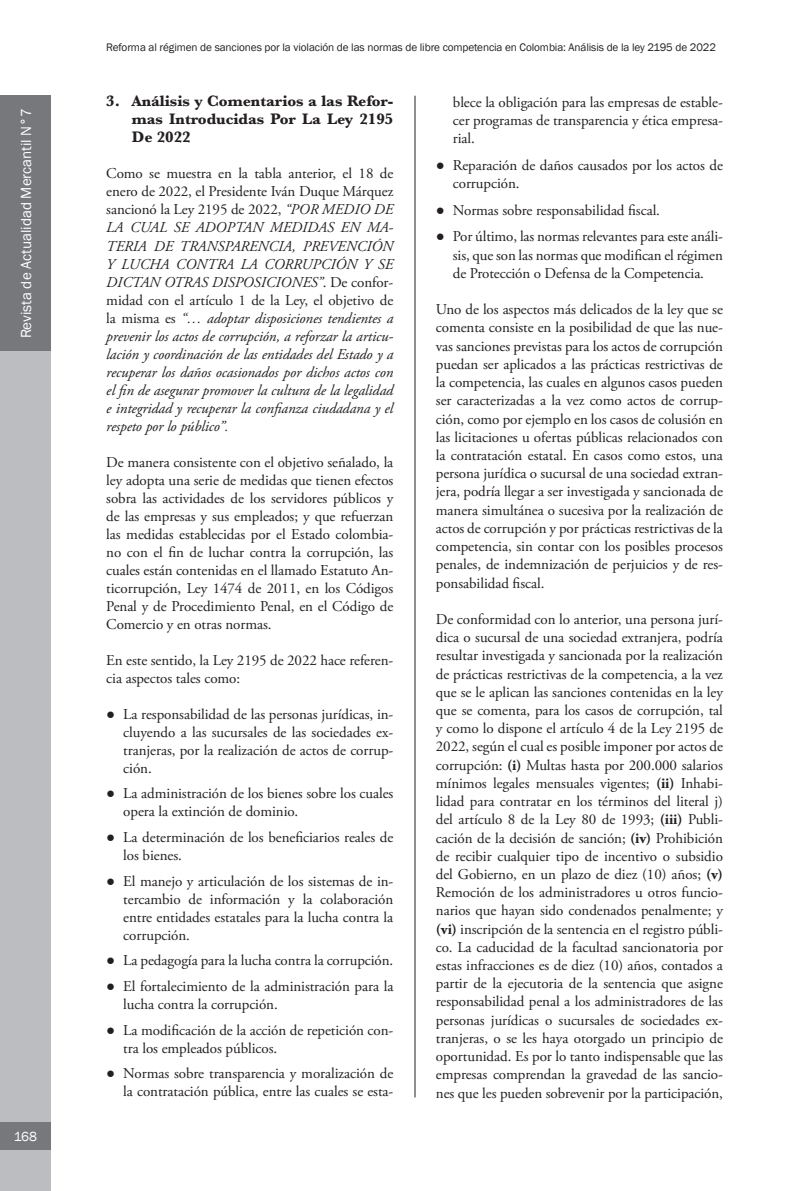
<style>
.page{position:relative;width:808px;height:1191px;background:#fff}
.page>*{position:absolute;margin:0;border:0;box-sizing:border-box;transform-origin:0 0}
.t1{font:700 15.75px/18px "Baskerville MT Std";letter-spacing:-.005em;color:#231f20;text-align:justify}
.t2{font:15px/18.1px "Adobe Garamond Pro";letter-spacing:-.005em;color:#231f20;text-align:justify}
.t3{font:italic 15px/18px "Adobe Garamond Pro";letter-spacing:-.005em;color:#231f20;text-align:justify}
.t4{font:15px "Franklin Gothic";color:#fff}
.t5{font:13.5px "Franklin Gothic";color:#fff}
.t6{font:11.25px "Franklin Gothic";letter-spacing:-.01em;color:#231f20}
.s1{font-style:normal}
.s2{font-family:"Arial"}
.s3{font-weight:700}
</style>
<div class="page">
<hr style="left:415px;top:96px;width:1px;height:1001px;background:#231f20">
<div style="left:0;top:96px;width:51px;height:255px;background:#76787b"></div>
<div style="left:0;top:351px;width:51px;height:840px;background:#bcbdc0"></div>
<div style="left:0;top:1122px;width:51px;height:27px;background:#76787b"></div>
<p class="t4" style="left:17px;top:338px;width:232px;rotate:-90deg">Revista de Actualidad Mercantil N°7</p>
<p class="t5" style="left:14px;top:1127px;width:25px">168</p>
<p class="t6" style="left:106px;top:40px;width:611px">Reforma al régimen de sanciones por la violación de las normas de libre competencia en Colombia: Análisis de la ley 2195 de 2022</p>
<p class="t1" style="left:132px;top:92px;width:263px;text-indent:-26px">3. Análisis y Comentarios a las Refor&shy;mas Introducidas Por La Ley 2195<br>De 2022</p>
<p class="t3" style="left:106px;top:165px;width:289px"><span class="s1">Como se muestra en la tabla anterior, el 18 de enero de 2022, el Presidente Iván Duque Márquez sancionó la Ley 2195 de 2022,</span> “POR MEDIO DE LA CUAL SE ADOPTAN MEDIDAS EN MA-TERIA DE TRANSPARENCIA, PREVENCIÓN Y LUCHA CONTRA LA CORRUPCIÓN Y SE DICTAN OTRAS DISPOSICIONES”<span class="s1">. De confor&shy;midad con el artículo 1 de la Ley, el objetivo de la misma es</span> “… adoptar disposiciones tendientes a prevenir los actos de corrupción, a reforzar la articu&shy;lación y coordinación de las entidades del Estado y a recuperar los daños ocasionados por dichos actos con el fin de asegurar promover la cultura de la legalidad e integridad y recuperar la confianza ciudadana y el respeto por lo público”.</p>
<p class="t2" style="left:106px;top:453px;width:289px">De manera consistente con el objetivo señalado, la ley adopta una serie de medidas que tienen efectos sobra las actividades de los servidores públicos y de las empresas y sus empleados; y que refuerzan las medidas establecidas por el Estado colombia&shy;no con el fin de luchar contra la corrupción, las cuales están contenidas en el llamado Estatuto An&shy;ticorrupción, Ley 1474 de 2011, en los Códigos Penal y de Procedimiento Penal, en el Código de Comercio y en otras normas.</p>
<p class="t2" style="left:106px;top:651px;width:289px">En este sentido, la Ley 2195 de 2022 hace referen&shy;cia aspectos tales como:</p>
<p class="t2" style="left:123px;top:705px;width:272px;text-indent:-17px"><span class="s2">●</span> La responsabilidad de las personas jurídicas, in&shy;cluyendo a las sucursales de las sociedades ex&shy;tranjeras, por la realización de actos de corrup&shy;ción.</p>
<p class="t2" style="left:123px;top:785px;width:272px;text-indent:-17px"><span class="s2">●</span> La administración de los bienes sobre los cuales opera la extinción de dominio.</p>
<p class="t2" style="left:123px;top:828px;width:272px;text-indent:-17px"><span class="s2">●</span> La determinación de los beneficiarios reales de los bienes.</p>
<p class="t2" style="left:123px;top:872px;width:272px;text-indent:-17px"><span class="s2">●</span> El manejo y articulación de los sistemas de in&shy;tercambio de información y la colaboración entre entidades estatales para la lucha contra la corrupción.</p>
<p class="t2" style="left:106px;top:952px;width:289px"><span class="s2">●</span> La pedagogía para la lucha contra la corrupción.</p>
<p class="t2" style="left:123px;top:977px;width:272px;text-indent:-17px"><span class="s2">●</span> El fortalecimiento de la administración para la lucha contra la corrupción.</p>
<p class="t2" style="left:123px;top:1021px;width:272px;text-indent:-17px"><span class="s2">●</span> La modificación de la acción de repetición con&shy;tra los empleados públicos.</p>
<p class="t2" style="left:106px;top:1065px;width:289px;text-align:right"><span class="s2">●</span> Normas sobre transparencia y moralización de la contratación pública, entre las cuales se esta-</p>
<p class="t2" style="left:453px;top:93px;width:272px">blece la obligación para las empresas de estable&shy;cer programas de transparencia y ética empresa&shy;rial.</p>
<p class="t2" style="left:453px;top:156px;width:271px;text-indent:-17px"><span class="s2">●</span> Reparación de daños causados por los actos de corrupción.</p>
<p class="t2" style="left:436px;top:201px;width:226px"><span class="s2">●</span> Normas sobre responsabilidad fiscal.</p>
<p class="t2" style="left:453px;top:228px;width:272px;text-indent:-17px"><span class="s2">●</span> Por último, las normas relevantes para este análi&shy;sis, que son las normas que modifican el régimen de Protección o Defensa de la Competencia.</p>
<p class="t2" style="left:436px;top:301px;width:289px">Uno de los aspectos más delicados de la ley que se comenta consiste en la posibilidad de que las nue&shy;vas sanciones previstas para los actos de corrupción puedan ser aplicados a las prácticas restrictivas de la competencia, las cuales en algunos casos pueden ser caracterizadas a la vez como actos de corrup&shy;ción, como por ejemplo en los casos de colusión en las licitaciones u ofertas públicas relacionados con la contratación estatal. En casos como estos, una persona jurídica o sucursal de una sociedad extran&shy;jera, podría llegar a ser investigada y sancionada de manera simultánea o sucesiva por la realización de actos de corrupción y por prácticas restrictivas de la competencia, sin contar con los posibles procesos penales, de indemnización de perjuicios y de res&shy;ponsabilidad fiscal.</p>
<p class="t2" style="left:436px;top:610px;width:289px">De conformidad con lo anterior, una persona jurí&shy;dica o sucursal de una sociedad extranjera, podría resultar investigada y sancionada por la realización de prácticas restrictivas de la competencia, a la vez que se le aplican las sanciones contenidas en la ley que se comenta, para los casos de corrupción, tal y como lo dispone el artículo 4 de la Ley 2195 de 2022, según el cual es posible imponer por actos de corrupción: <span class="s3">(i)</span> Multas hasta por 200.000 salarios mínimos legales mensuales vigentes; <span class="s3">(ii)</span> Inhabi&shy;lidad para contratar en los términos del literal j) del artículo 8 de la Ley 80 de 1993; <span class="s3">(iii)</span> Publi&shy;cación de la decisión de sanción; <span class="s3">(iv)</span> Prohibición de recibir cualquier tipo de incentivo o subsidio del Gobierno, en un plazo de diez (10) años; <span class="s3">(v)<br></span>Remoción de los administradores u otros funcio&shy;narios que hayan sido condenados penalmente; y <span class="s3">(vi)</span> inscripción de la sentencia en el registro públi&shy;co. La caducidad de la facultad sancionatoria por estas infracciones es de diez (10) años, contados a partir de la ejecutoria de la sentencia que asigne responsabilidad penal a los administradores de las personas jurídicas o sucursales de sociedades ex&shy;tranjeras, o se les haya otorgado un principio de oportunidad. Es por lo tanto indispensable que las empresas comprendan la gravedad de las sancio&shy;nes que les pueden sobrevenir por la participación,</p>
</div>
